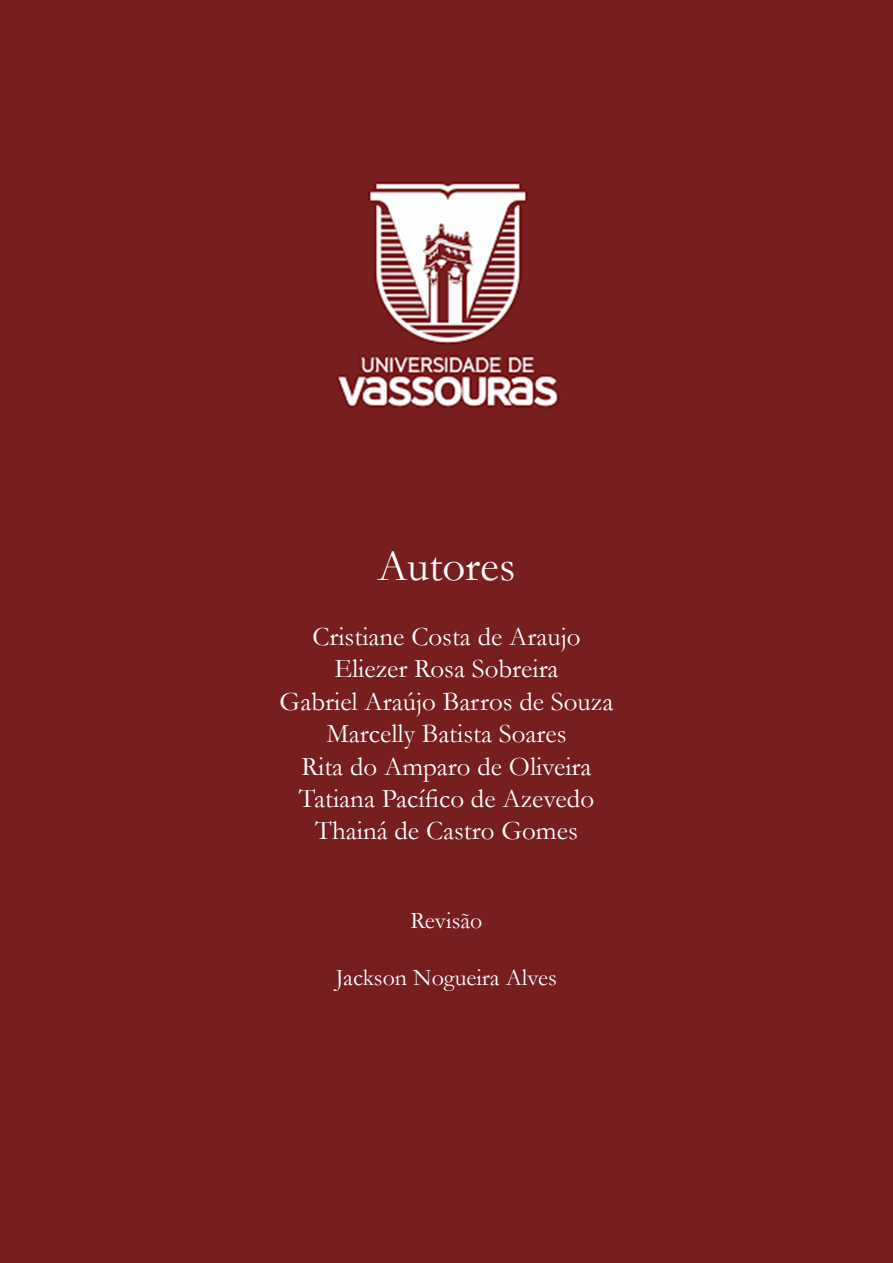
<style>
.page{position:relative;width:893px;height:1263px;background:#771e20}
.page>*{position:absolute;margin:0;border:0;box-sizing:border-box;transform-origin:0 0}
.t1{font:45px "Garamond";color:#fff}
.t2{font:27px "Garamond";color:#fff}
.t3{font:24px "Garamond";color:#fff}
</style>
<div class="page">
<p class="t1" style="left:378px;top:536px;width:139px">Autores</p>
<p class="t2" style="left:312px;top:618px;width:270px">Cristiane Costa de Araujo</p>
<p class="t2" style="left:334px;top:651px;width:226px">Eliezer Rosa Sobreira</p>
<p class="t2" style="left:280px;top:683px;width:335px">Gabriel Araújo Barros de Souza</p>
<p class="t2" style="left:326px;top:715px;width:242px">Marcelly Batista Soares</p>
<p class="t2" style="left:301px;top:748px;width:292px">Rita do Amparo de Oliveira</p>
<p class="t2" style="left:299px;top:780px;width:297px">Tatiana Pacífico de Azevedo</p>
<p class="t2" style="left:315px;top:813px;width:264px">Thainá de Castro Gomes</p>
<p class="t3" style="left:411px;top:904px;width:73px">Revisão</p>
<p class="t3" style="left:336px;top:961px;width:222px">Jackson Nogueira Alves</p>
</div>
